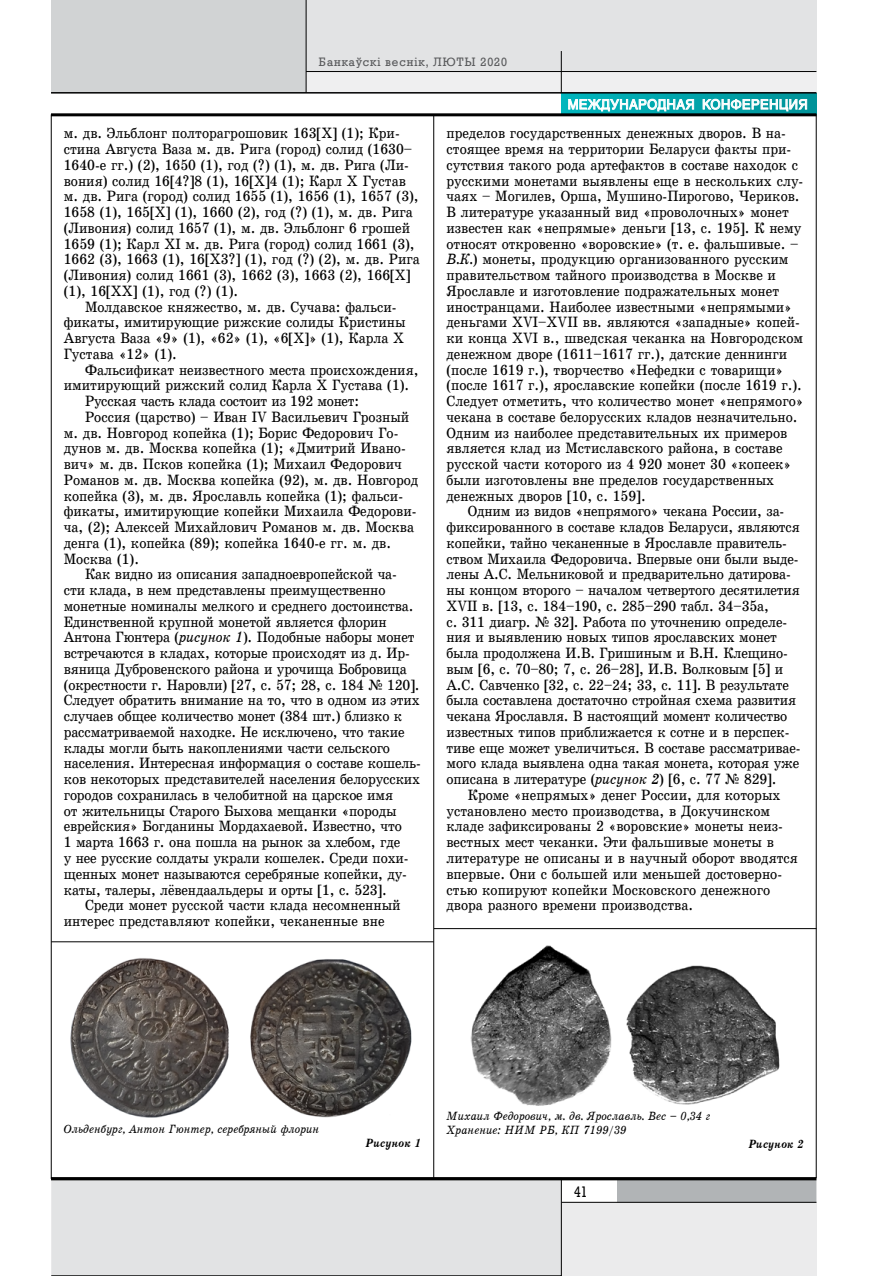
<style>
.page{position:relative;width:893px;height:1276px;background:#fff}
.page>*{position:absolute;margin:0;border:0;box-sizing:border-box;transform-origin:0 0}
.t1{font:15px/15.8px "School Book C";color:#000;scale:.9 1}
.t2{font:15px "School Book C";letter-spacing:-.02em;color:#000;scale:.9 1}
.t3{font:15px "Rodeo";color:#000;scale:.9 1}
.t4{font:13.5px "AG Helvetica";letter-spacing:.04em;color:#fff;scale:.95 1}
.t5{font:12px/14.2px "School Book C Italic";color:#000;scale:.9 1}
.t6{font:12px "Rodeo";letter-spacing:.08em;color:#58595b}
.t7{font:italic 12px "School Book C Bold";color:#000;scale:.9 1}
.s1{font-family:"School Book C Italic"}
</style>
<div class="page">
<div style="left:51px;top:0;width:255px;height:93px;background:#d1d3d4"></div>
<div style="left:306px;top:0;width:510px;height:72px;background:#e2e3e4"></div>
<div style="left:306px;top:72px;width:510px;height:21px;background:#efeff0"></div>
<hr style="left:306px;top:0;width:1px;height:93px;background:#000">
<hr style="left:306px;top:71px;width:510px;height:1px;background:#000">
<hr style="left:561px;top:51px;width:1px;height:43px;background:#000">
<div style="left:561px;top:94px;width:255px;height:21px;background:linear-gradient(to right,#00b5bc,#029399)"></div>
<svg style="left:568px;top:97px;width:126px;height:15px;background:#63cbcf"></svg>
<svg style="left:702px;top:99px;width:105px;height:13px"></svg>
<hr style="left:51px;top:113px;width:765px;height:3px;background:#000">
<hr style="left:433px;top:115px;width:1px;height:1063px;background:#000">
<hr style="left:51px;top:92px;width:765px;height:2px;background:#000">
<div style="left:561px;top:1202px;width:255px;height:73px;background:#ebebec"></div>
<svg style="left:616px;top:1180px;width:200px;height:22px;background:#adafb1"></svg>
<div style="left:51px;top:1180px;width:511px;height:96px;background:#e2e3e4"></div>
<hr style="left:562px;top:1202px;width:254px;height:1px;background:#000">
<hr style="left:51px;top:1177px;width:765px;height:3px;background:#000">
<img style="left:70px;top:958px;width:342px;height:160px">
<img style="left:626px;top:965px;width:154px;height:140px">
<hr style="left:51px;top:941px;width:383px;height:1px;background:#000">
<hr style="left:434px;top:928px;width:382px;height:1px;background:#000">
<img style="left:470px;top:945px;width:142px;height:161px">
<p class="t6" style="left:319px;top:55px;width:190px">Банкаўскі веснік, ЛЮТЫ 2020</p>
<p class="t4" style="left:568px;top:97px;width:254px">МЕЖДУНАРОДНАЯ КОНФЕРЕНЦИЯ</p>
<p class="t1" style="left:64px;top:125px;width:375px">м. дв. Эльблонг полторагрошовик 163[Х] (1); Кри-</p>
<p class="t1" style="left:64px;top:141px;width:389px">стина Августа Ваза м. дв. Рига (город) солид (1630–</p>
<p class="t1" style="left:64px;top:157px;width:385px">1640-е гг.) (2), 1650 (1), год (?) (1), м. дв. Рига (Ли-</p>
<p class="t1" style="left:64px;top:173px;width:382px">вония) солид 16[4?]8 (1), 16[X]4 (1); Карл Х Густав</p>
<p class="t1" style="left:64px;top:188px;width:396px">м. дв. Рига (город) солид 1655 (1), 1656 (1), 1657 (3),</p>
<p class="t1" style="left:64px;top:204px;width:389px">1658 (1), 165[Х] (1), 1660 (2), год (?) (1), м. дв. Рига</p>
<p class="t1" style="left:64px;top:220px;width:386px">(Ливония) солид 1657 (1), м. дв. Эльблонг 6 грошей</p>
<p class="t1" style="left:64px;top:236px;width:391px">1659 (1); Карл XI м. дв. Рига (город) солид 1661 (3),</p>
<p class="t1" style="left:64px;top:251px;width:397px">1662 (3), 1663 (1), 16[Х3?] (1), год (?) (2), м. дв. Рига</p>
<p class="t1" style="left:64px;top:267px;width:387px">(Ливония) солид 1661 (3), 1662 (3), 1663 (2), 166[Х]</p>
<p class="t1" style="left:64px;top:283px;width:195px">(1), 16[ХХ] (1), год (?) (1).</p>
<p class="t1" style="left:85px;top:299px;width:348px">Молдавское княжество, м. дв. Сучава: фальси-</p>
<p class="t1" style="left:64px;top:314px;width:381px">фикаты, имитирующие рижские солиды Кристины</p>
<p class="t1" style="left:64px;top:330px;width:380px">Августа Ваза «9» (1), «62» (1), «6[Х]» (1), Карла Х</p>
<p class="t1" style="left:64px;top:346px;width:127px">Густава «12» (1).</p>
<p class="t1" style="left:85px;top:362px;width:372px">Фальсификат неизвестного места происхождения,</p>
<p class="t1" style="left:64px;top:377px;width:385px">имитирующий рижский солид Карла Х Густава (1).</p>
<p class="t2" style="left:85px;top:393px;width:306px">Русская часть клада состоит из 192 монет:</p>
<p class="t1" style="left:85px;top:409px;width:362px">Россия (царство) – Иван IV Васильевич Грозный</p>
<p class="t1" style="left:64px;top:425px;width:373px">м. дв. Новгород копейка (1); Борис Федорович Го-</p>
<p class="t1" style="left:64px;top:440px;width:382px">дунов м. дв. Москва копейка (1); «Дмитрий Ивано-</p>
<p class="t1" style="left:64px;top:456px;width:377px">вич» м. дв. Псков копейка (1); Михаил Федорович</p>
<p class="t1" style="left:64px;top:472px;width:395px">Романов м. дв. Москва копейка (92), м. дв. Новгород</p>
<p class="t1" style="left:64px;top:488px;width:379px">копейка (3), м. дв. Ярославль копейка (1); фальси-</p>
<p class="t1" style="left:64px;top:503px;width:393px">фикаты, имитирующие копейки Михаила Федорови-</p>
<p class="t1" style="left:64px;top:519px;width:391px">ча, (2); Алексей Михайлович Романов м. дв. Москва</p>
<p class="t1" style="left:64px;top:535px;width:365px">денга (1), копейка (89); копейка 1640-е гг. м. дв.</p>
<p class="t1" style="left:64px;top:551px;width:85px">Москва (1).</p>
<p class="t1" style="left:85px;top:566px;width:348px">Как видно из описания западноевропейской ча-</p>
<p class="t1" style="left:64px;top:582px;width:359px">сти клада, в нем представлены преимущественно</p>
<p class="t1" style="left:64px;top:598px;width:390px">монетные номиналы мелкого и среднего достоинства.</p>
<p class="t1" style="left:64px;top:614px;width:360px">Единственной крупной монетой является флорин</p>
<p class="t1" style="left:64px;top:629px;width:391px">Антона Гюнтера (<span class="s1">рисунок 1</span>). Подобные наборы монет</p>
<p class="t1" style="left:64px;top:645px;width:386px">встречаются в кладах, которые происходят из д. Ир-</p>
<p class="t1" style="left:64px;top:661px;width:383px">вяница Дубровенского района и урочища Бобровица</p>
<p class="t1" style="left:64px;top:677px;width:397px">(окрестности г. Наровли) [27, с. 57; 28, с. 184 № 120].</p>
<p class="t1" style="left:64px;top:692px;width:397px">Следует обратить внимание на то, что в одном из этих</p>
<p class="t1" style="left:64px;top:708px;width:378px">случаев общее количество монет (384 шт.) близко к</p>
<p class="t1" style="left:64px;top:724px;width:380px">рассматриваемой находке. Не исключено, что такие</p>
<p class="t1" style="left:64px;top:740px;width:364px">клады могли быть накоплениями части сельского</p>
<p class="t1" style="left:64px;top:755px;width:398px">населения. Интересная информация о составе кошель-</p>
<p class="t1" style="left:64px;top:771px;width:398px">ков некоторых представителей населения белорусских</p>
<p class="t1" style="left:64px;top:787px;width:367px">городов сохранилась в челобитной на царское имя</p>
<p class="t1" style="left:64px;top:803px;width:371px">от жительницы Старого Быхова мещанки «породы</p>
<p class="t1" style="left:64px;top:818px;width:377px">еврейския» Богданины Мордахаевой. Известно, что</p>
<p class="t1" style="left:64px;top:834px;width:375px">1 марта 1663 г. она пошла на рынок за хлебом, где</p>
<p class="t1" style="left:64px;top:850px;width:385px">у нее русские солдаты украли кошелек. Среди похи-</p>
<p class="t1" style="left:64px;top:866px;width:383px">щенных монет называются серебряные копейки, ду-</p>
<p class="t1" style="left:64px;top:881px;width:360px">каты, талеры, лёвендаальдеры и орты [1, с. 523].</p>
<p class="t1" style="left:85px;top:897px;width:352px">Среди монет русской части клада несомненный</p>
<p class="t1" style="left:64px;top:913px;width:358px">интерес представляют копейки, чеканенные вне</p>
<p class="t1" style="left:446px;top:125px;width:398px">пределов государственных денежных дворов. В на&shy;стоящее время на территории Беларуси факты при&shy;сутствия такого рода артефактов в составе находок с русскими монетами выявлены еще в нескольких слу&shy;чаях – Могилев, Орша, Мушино-Пирогово, Чериков.<br>В литературе указанный вид «проволочных» монет известен как «непрямые» деньги [13, с. 195]. К нему относят откровенно «воровские» (т. е. фальшивые. – <span class="s1">В.К.</span>) монеты, продукцию организованного русским правительством тайного производства в Москве и Ярославле и изготовление подражательных монет иностранцами. Наиболее известными «непрямыми» деньгами ХVI–ХVII вв. являются «западные» копей&shy;ки конца ХVI в., шведская чеканка на Новгородском денежном дворе (1611–1617 гг.), датские деннинги (после 1619 г.), творчество «Нефедки с товарищи» (после 1617 г.), ярославские копейки (после 1619 г.).<br>Следует отметить, что количество монет «непрямого» чекана в составе белорусских кладов незначительно.<br>Одним из наиболее представительных их примеров является клад из Мстиславского района, в составе русской части которого из 4 920 монет 30 «копеек» были изготовлены вне пределов государственных денежных дворов [10, с. 159].</p>
<p class="t1" style="left:446px;top:503px;width:395px;text-indent:21px">Одним из видов «непрямого» чекана России, за&shy;фиксированного в составе кладов Беларуси, являются копейки, тайно чеканенные в Ярославле правитель&shy;ством Михаила Федоровича. Впервые они были выде&shy;лены А.С. Мельниковой и предварительно датирова&shy;ны концом второго – началом четвертого десятилетия XVII в. [13, с. 184–190, с. 285–290 табл. 34–35а,<br>с. 311 диагр. № 32]. Работа по уточнению определе&shy;ния и выявлению новых типов ярославских монет была продолжена И.В. Гришиным и В.Н. Клещино&shy;вым [6, с. 70–80; 7, с. 26–28], И.В. Волковым [5] и А.С. Савченко [32, с. 22–24; 33, с. 11]. В результате была составлена достаточно стройная схема развития чекана Ярославля. В настоящий момент количество известных типов приближается к сотне и в перспек&shy;тиве еще может увеличиться. В составе рассматривае&shy;мого клада выявлена одна такая монета, которая уже описана в литературе (<span class="s1">рисунок 2</span>) [6, с. 77 № 829].</p>
<p class="t1" style="left:446px;top:787px;width:392px;text-indent:21px">Кроме «непрямых» денег России, для которых установлено место производства, в Докучинском кладе зафиксированы 2 «воровские» монеты неиз&shy;вестных мест чеканки. Эти фальшивые монеты в литературе не описаны и в научный оборот вводятся впервые. Они с большей или меньшей достоверно&shy;стью копируют копейки Московского денежного двора разного времени производства.</p>
<p class="t5" style="left:64px;top:1122px;width:285px">Ольденбург, Антон Гюнтер, серебряный флорин</p>
<p class="t7" style="left:366px;top:1136px;width:63px">Рисунок 1</p>
<p class="t5" style="left:446px;top:1108px;width:295px">Михаил Федорович, м. дв. Ярославль. Вес – 0,34 г<br>Хранение: НИМ РБ, КП 7199/39</p>
<p class="t3" style="left:574px;top:1183px;width:16px">41</p>
<p class="t7" style="left:749px;top:1137px;width:63px">Рисунок 2</p>
</div>
